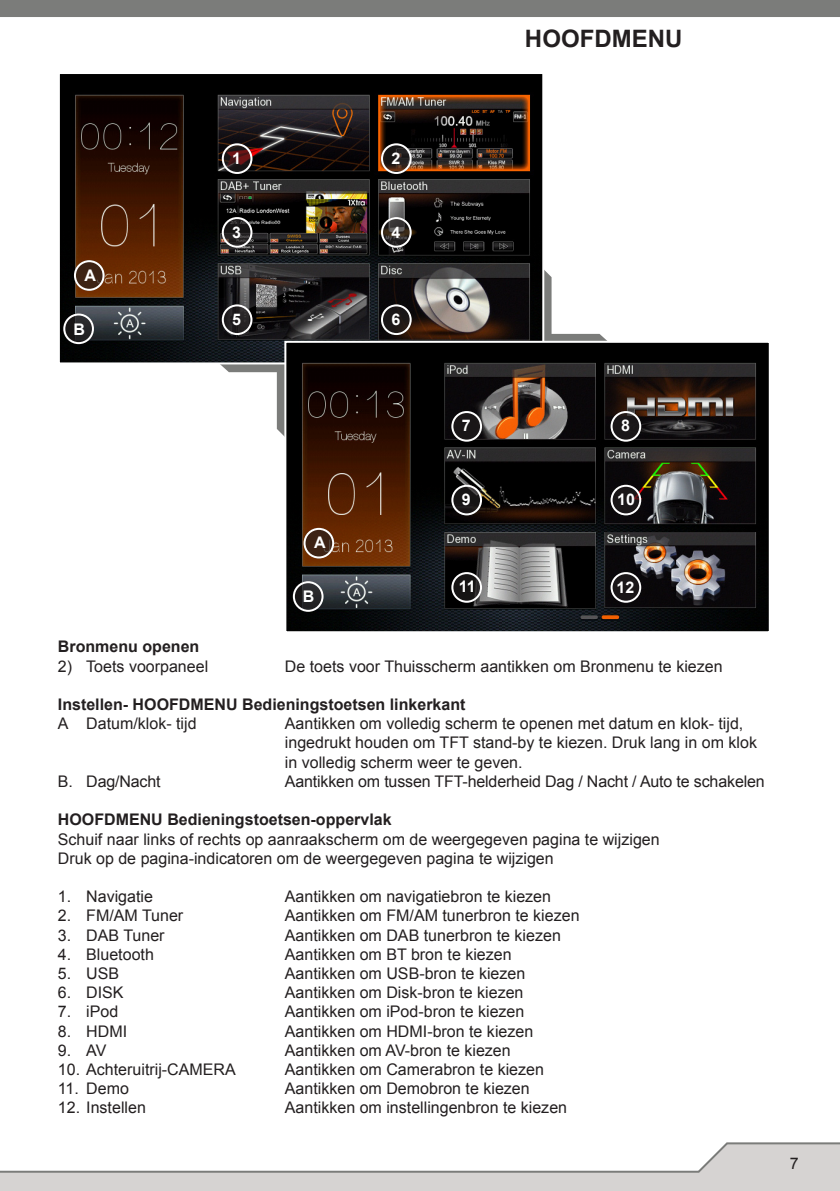
<style>
.page{position:relative;width:840px;height:1191px;background:#fff}
.page>*{position:absolute;margin:0;border:0;box-sizing:border-box;transform-origin:0 0}
.t1{font:700 24px "Arial";color:#231f20}
.t2{font:16px/19.2px "Arial";color:#231f20}
.t3{font:700 16px "Arial";color:#231f20}
.t4{font:700 16px "Arial";color:#fff}
</style>
<div class="page">
<div style="left:0;top:1173px;width:839px;height:18px;background:#d6d3d2"></div>
<svg style="left:0;top:1142px;width:839px;height:31px"></svg>
<div style="left:0;top:0;width:839px;height:17px;background:#7b7c7a"></div>
<svg style="left:220px;top:364px;width:64px;height:72px"></svg>
<svg style="left:544px;top:270px;width:63px;height:71px"></svg>
<img style="left:61px;top:75px;width:480px;height:286px">
<div style="left:58px;top:72px;width:486px;height:292px;border:2px solid #fff"></div>
<img style="left:287px;top:344px;width:480px;height:286px">
<div style="left:284px;top:341px;width:486px;height:292px;border:2px solid #fff"></div>
<svg style="left:75px;top:261px;width:28px;height:29px"></svg>
<div style="left:74px;top:260px;width:30px;height:31px;border:2px solid #fff;border-radius:50%"></div>
<svg style="left:64px;top:314px;width:28px;height:29px"></svg>
<div style="left:63px;top:313px;width:30px;height:31px;border:2px solid #231f20;border-radius:50%"></div>
<div style="left:63px;top:313px;width:31px;height:31px;border:2px solid #fff;border-radius:50%"></div>
<svg style="left:223px;top:144px;width:28px;height:29px"></svg>
<div style="left:222px;top:143px;width:30px;height:31px;border:2px solid #fff;border-radius:50%"></div>
<svg style="left:223px;top:218px;width:28px;height:29px"></svg>
<div style="left:222px;top:217px;width:30px;height:31px;border:2px solid #fff;border-radius:50%"></div>
<svg style="left:223px;top:305px;width:28px;height:29px"></svg>
<div style="left:222px;top:304px;width:30px;height:31px;border:2px solid #fff;border-radius:50%"></div>
<svg style="left:382px;top:144px;width:28px;height:29px"></svg>
<div style="left:381px;top:143px;width:30px;height:31px;border:2px solid #fff;border-radius:50%"></div>
<svg style="left:382px;top:218px;width:28px;height:29px"></svg>
<div style="left:381px;top:217px;width:30px;height:31px;border:2px solid #fff;border-radius:50%"></div>
<svg style="left:382px;top:305px;width:28px;height:29px"></svg>
<div style="left:381px;top:304px;width:30px;height:31px;border:2px solid #fff;border-radius:50%"></div>
<svg style="left:304px;top:529px;width:29px;height:28px"></svg>
<div style="left:303px;top:528px;width:31px;height:30px;border:2px solid #fff;border-radius:50%"></div>
<svg style="left:293px;top:582px;width:29px;height:29px"></svg>
<div style="left:292px;top:581px;width:31px;height:31px;border:2px solid #231f20;border-radius:50%"></div>
<div style="left:293px;top:581px;width:30px;height:31px;border:2px solid #fff;border-radius:50%"></div>
<svg style="left:452px;top:412px;width:28px;height:29px"></svg>
<div style="left:451px;top:411px;width:30px;height:31px;border:2px solid #fff;border-radius:50%"></div>
<svg style="left:452px;top:486px;width:28px;height:28px"></svg>
<div style="left:451px;top:485px;width:30px;height:30px;border:2px solid #fff;border-radius:50%"></div>
<svg style="left:452px;top:573px;width:28px;height:29px"></svg>
<div style="left:451px;top:572px;width:30px;height:31px;border:2px solid #fff;border-radius:50%"></div>
<svg style="left:611px;top:412px;width:29px;height:29px"></svg>
<div style="left:610px;top:411px;width:31px;height:31px;border:2px solid #fff;border-radius:50%"></div>
<svg style="left:611px;top:486px;width:29px;height:28px"></svg>
<div style="left:610px;top:485px;width:31px;height:30px;border:2px solid #fff;border-radius:50%"></div>
<svg style="left:611px;top:573px;width:29px;height:29px"></svg>
<div style="left:610px;top:572px;width:31px;height:31px;border:2px solid #fff;border-radius:50%"></div>
<p class="t1" style="left:524px;top:22px;width:159px">HOOFDMENU</p>
<p class="t4" style="left:84px;top:264px;width:13px">A</p>
<p class="t4" style="left:73px;top:318px;width:13px">B</p>
<p class="t4" style="left:232px;top:147px;width:10px">1</p>
<p class="t4" style="left:232px;top:221px;width:10px">3</p>
<p class="t4" style="left:232px;top:308px;width:10px">5</p>
<p class="t4" style="left:391px;top:147px;width:10px">2</p>
<p class="t4" style="left:391px;top:221px;width:10px">4</p>
<p class="t4" style="left:391px;top:308px;width:10px">6</p>
<p class="t4" style="left:314px;top:532px;width:13px">A</p>
<p class="t4" style="left:303px;top:586px;width:13px">B</p>
<p class="t4" style="left:461px;top:415px;width:10px">7</p>
<p class="t4" style="left:461px;top:489px;width:10px">9</p>
<p class="t4" style="left:458px;top:576px;width:18px">11</p>
<p class="t4" style="left:620px;top:415px;width:10px">8</p>
<p class="t4" style="left:616px;top:489px;width:19px">10</p>
<p class="t4" style="left:616px;top:576px;width:19px">12</p>
<p class="t3" style="left:58px;top:636px;width:143px">Bronmenu openen</p>
<p class="t2" style="left:58px;top:656px;width:152px">2) Toets voorpaneel</p>
<p class="t2" style="left:285px;top:656px;width:439px">De toets voor Thuisscherm aantikken om Bronmenu te kiezen</p>
<p class="t3" style="left:58px;top:694px;width:409px">Instellen- HOOFDMENU Bedieningstoetsen linkerkant</p>
<p class="t2" style="left:58px;top:714px;width:140px">A Datum/klok- tijd</p>
<p class="t2" style="left:285px;top:714px;width:473px">Aantikken om volledig scherm te openen met datum en klok- tijd, ingedrukt houden om TFT stand-by te kiezen. Druk lang in om klok in volledig scherm weer te geven.</p>
<p class="t2" style="left:58px;top:772px;width:104px">B. Dag/Nacht</p>
<p class="t2" style="left:285px;top:772px;width:481px">Aantikken om tussen TFT-helderheid Dag / Nacht / Auto te schakelen</p>
<p class="t3" style="left:58px;top:809px;width:335px">HOOFDMENU Bedieningstoetsen-oppervlak</p>
<p class="t2" style="left:58px;top:829px;width:603px">Schuif naar links of rechts op aanraakscherm om de weergegeven pagina te wijzigen</p>
<p class="t2" style="left:58px;top:848px;width:497px">Druk op de pagina-indicatoren om de weergegeven pagina te wijzigen</p>
<p class="t2" style="left:58px;top:887px;width:97px">1. Navigatie</p>
<p class="t2" style="left:285px;top:887px;width:267px">Aantikken om navigatiebron te kiezen</p>
<p class="t2" style="left:58px;top:906px;width:127px">2. FM/AM Tuner</p>
<p class="t2" style="left:285px;top:906px;width:296px">Aantikken om FM/AM tunerbron te kiezen</p>
<p class="t2" style="left:58px;top:925px;width:108px">3. DAB Tuner</p>
<p class="t2" style="left:285px;top:925px;width:277px">Aantikken om DAB tunerbron te kiezen</p>
<p class="t2" style="left:58px;top:944px;width:97px">4. Bluetooth</p>
<p class="t2" style="left:285px;top:944px;width:228px">Aantikken om BT bron te kiezen</p>
<p class="t2" style="left:58px;top:964px;width:63px">5. USB</p>
<p class="t2" style="left:285px;top:964px;width:242px">Aantikken om USB-bron te kiezen</p>
<p class="t2" style="left:58px;top:983px;width:67px">6. DISK</p>
<p class="t2" style="left:285px;top:983px;width:240px">Aantikken om Disk-bron te kiezen</p>
<p class="t2" style="left:58px;top:1002px;width:62px">7. iPod</p>
<p class="t2" style="left:285px;top:1002px;width:241px">Aantikken om iPod-bron te kiezen</p>
<p class="t2" style="left:58px;top:1021px;width:71px">8. HDMI</p>
<p class="t2" style="left:285px;top:1021px;width:250px">Aantikken om HDMI-bron te kiezen</p>
<p class="t2" style="left:58px;top:1040px;width:50px">9. AV</p>
<p class="t2" style="left:285px;top:1040px;width:227px">Aantikken om AV-bron te kiezen</p>
<p class="t2" style="left:58px;top:1060px;width:179px">10. Achteruitrij-CAMERA</p>
<p class="t2" style="left:285px;top:1060px;width:260px">Aantikken om Camerabron te kiezen</p>
<p class="t2" style="left:58px;top:1079px;width:73px">11. Demo</p>
<p class="t2" style="left:285px;top:1079px;width:246px">Aantikken om Demobron te kiezen</p>
<p class="t2" style="left:58px;top:1098px;width:89px">12. Instellen</p>
<p class="t2" style="left:285px;top:1098px;width:283px">Aantikken om instellingenbron te kiezen</p>
<p class="t2" style="left:789px;top:1154px;width:10px">7</p>
</div>
